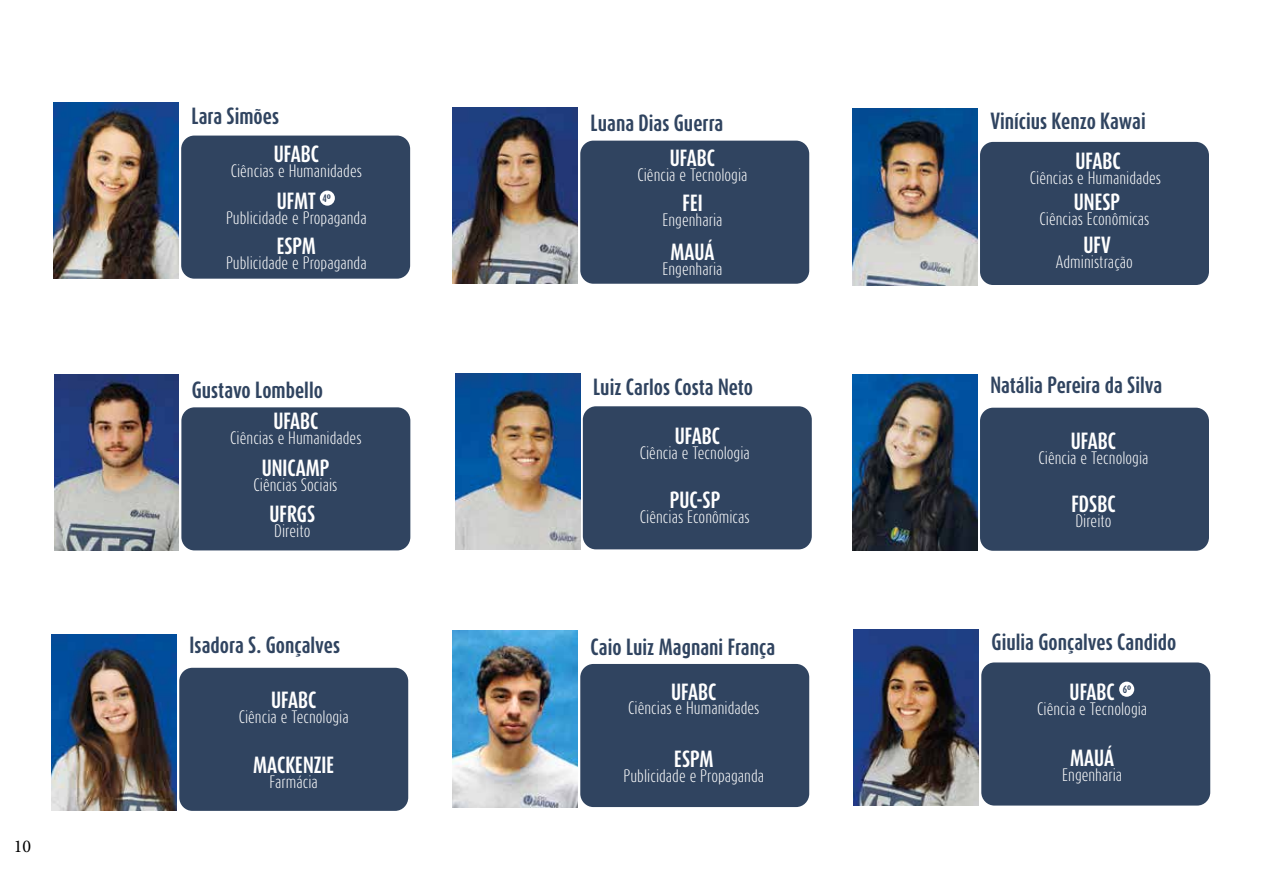
<style>
.page{position:relative;width:1263px;height:893px;background:#fff}
.page>*{position:absolute;margin:0;border:0;box-sizing:border-box;transform-origin:0 0}
.t1{font:700 19.5px "Dax Compact";color:#304460}
.t2{font:700 19.5px/42.8px "Dax Compact";color:#fff;text-align:center}
.t3{font:18px "Minion Pro";color:#000}
.t4{font:300 15px "Dax Compact";color:#fff}
.t5{font:700 9px "Dax Compact";color:#304460}
</style>
<div class="page">
<img style="left:54px;top:102px;width:124px;height:177px">
<div style="left:181px;top:136px;width:229px;height:143px;background:#304460;border-radius:13px"></div>
<div style="left:320px;top:191px;width:15px;height:15px;background:#fff;border-radius:50%"></div>
<img style="left:453px;top:107px;width:124px;height:177px">
<div style="left:580px;top:141px;width:229px;height:143px;background:#304460;border-radius:13px"></div>
<img style="left:853px;top:109px;width:124px;height:176px">
<div style="left:980px;top:142px;width:229px;height:143px;background:#304460;border-radius:13px"></div>
<img style="left:54px;top:374px;width:125px;height:176px">
<div style="left:181px;top:407px;width:229px;height:143px;background:#304460;border-radius:13px"></div>
<img style="left:853px;top:375px;width:124px;height:176px">
<div style="left:980px;top:408px;width:229px;height:143px;background:#304460;border-radius:13px"></div>
<img style="left:455px;top:373px;width:125px;height:176px">
<div style="left:583px;top:406px;width:229px;height:143px;background:#304460;border-radius:13px"></div>
<img style="left:453px;top:631px;width:124px;height:176px">
<div style="left:580px;top:664px;width:229px;height:143px;background:#304460;border-radius:13px"></div>
<img style="left:52px;top:635px;width:124px;height:176px">
<div style="left:179px;top:668px;width:229px;height:143px;background:#304460;border-radius:13px"></div>
<img style="left:854px;top:629px;width:124px;height:177px">
<div style="left:981px;top:662px;width:229px;height:144px;background:#304460;border-radius:13px"></div>
<div style="left:1119px;top:682px;width:15px;height:15px;background:#fff;border-radius:50%"></div>
<p class="t3" style="left:14px;top:834px;width:19px">10</p>
<h1 class="t1" style="left:191px;top:103px;width:89px">Lara Simões</h1>
<h1 class="t2" style="left:274px;top:132px;width:47px">UFABC</h1>
<p class="t4" style="left:231px;top:161px;width:133px">Ciências e Humanidades</p>
<h1 class="t2" style="left:277px;top:179px;width:40px">UFMT</h1>
<p class="t4" style="left:226px;top:208px;width:142px">Publicidade e Propaganda</p>
<p class="t5" style="left:322px;top:192px;width:10px">4º</p>
<h1 class="t2" style="left:277px;top:224px;width:41px">ESPM</h1>
<p class="t4" style="left:226px;top:253px;width:142px">Publicidade e Propaganda</p>
<h1 class="t1" style="left:192px;top:377px;width:133px">Gustavo Lombello</h1>
<h1 class="t2" style="left:273px;top:399px;width:47px">UFABC</h1>
<p class="t4" style="left:230px;top:428px;width:133px">Ciências e Humanidades</p>
<h1 class="t2" style="left:262px;top:446px;width:69px">UNICAMP</h1>
<p class="t4" style="left:253px;top:475px;width:86px">Ciências Sociais</p>
<h1 class="t2" style="left:269px;top:492px;width:47px">UFRGS</h1>
<p class="t4" style="left:274px;top:521px;width:38px">Direito</p>
<h1 class="t1" style="left:190px;top:632px;width:152px">Isadora S. Gonçalves</h1>
<h1 class="t2" style="left:271px;top:679px;width:47px">UFABC</h1>
<p class="t4" style="left:239px;top:707px;width:112px">Ciência e Tecnologia</p>
<h1 class="t2" style="left:253px;top:743px;width:82px">MACKENZIE</h1>
<p class="t4" style="left:269px;top:772px;width:50px">Farmácia</p>
<h1 class="t1" style="left:591px;top:111px;width:134px">Luana Dias Guerra</h1>
<h1 class="t2" style="left:670px;top:136px;width:47px">UFABC</h1>
<p class="t4" style="left:637px;top:165px;width:112px">Ciência e Tecnologia</p>
<h1 class="t2" style="left:682px;top:181px;width:22px">FEI</h1>
<p class="t4" style="left:662px;top:210px;width:62px">Engenharia</p>
<h1 class="t2" style="left:670px;top:230px;width:45px">MAUÁ</h1>
<p class="t4" style="left:662px;top:259px;width:62px">Engenharia</p>
<h1 class="t1" style="left:593px;top:374px;width:162px">Luiz Carlos Costa Neto</h1>
<h1 class="t2" style="left:675px;top:414px;width:47px">UFABC</h1>
<p class="t4" style="left:640px;top:443px;width:112px">Ciência e Tecnologia</p>
<h1 class="t2" style="left:670px;top:479px;width:52px">PUC-SP</h1>
<p class="t4" style="left:640px;top:507px;width:112px">Ciências Econômicas</p>
<h1 class="t1" style="left:591px;top:634px;width:186px">Caio Luiz Magnani França</h1>
<h1 class="t2" style="left:671px;top:670px;width:47px">UFABC</h1>
<p class="t4" style="left:628px;top:699px;width:133px">Ciências e Humanidades</p>
<h1 class="t2" style="left:674px;top:738px;width:41px">ESPM</h1>
<p class="t4" style="left:623px;top:766px;width:142px">Publicidade e Propaganda</p>
<h1 class="t1" style="left:990px;top:109px;width:157px">Vinícius Kenzo Kawai</h1>
<h1 class="t2" style="left:1075px;top:140px;width:47px">UFABC</h1>
<p class="t4" style="left:1030px;top:168px;width:133px">Ciências e Humanidades</p>
<h1 class="t2" style="left:1074px;top:180px;width:48px">UNESP<br>UFV</h1>
<p class="t4" style="left:1039px;top:209px;width:112px">Ciências Econômicas</p>
<p class="t4" style="left:1056px;top:252px;width:79px">Administração</p>
<h1 class="t1" style="left:990px;top:372px;width:173px">Natália Pereira da Silva</h1>
<h1 class="t2" style="left:1071px;top:419px;width:47px">UFABC</h1>
<p class="t4" style="left:1038px;top:448px;width:112px">Ciência e Tecnologia</p>
<h1 class="t2" style="left:1071px;top:482px;width:46px">FDSBC</h1>
<p class="t4" style="left:1075px;top:511px;width:38px">Direito</p>
<h1 class="t1" style="left:991px;top:629px;width:186px">Giulia Gonçalves Candido</h1>
<h1 class="t2" style="left:1069px;top:670px;width:47px">UFABC</h1>
<p class="t4" style="left:1037px;top:699px;width:112px">Ciência e Tecnologia</p>
<p class="t5" style="left:1123px;top:683px;width:10px">6º</p>
<h1 class="t2" style="left:1070px;top:736px;width:45px">MAUÁ</h1>
<p class="t4" style="left:1062px;top:765px;width:62px">Engenharia</p>
</div>
